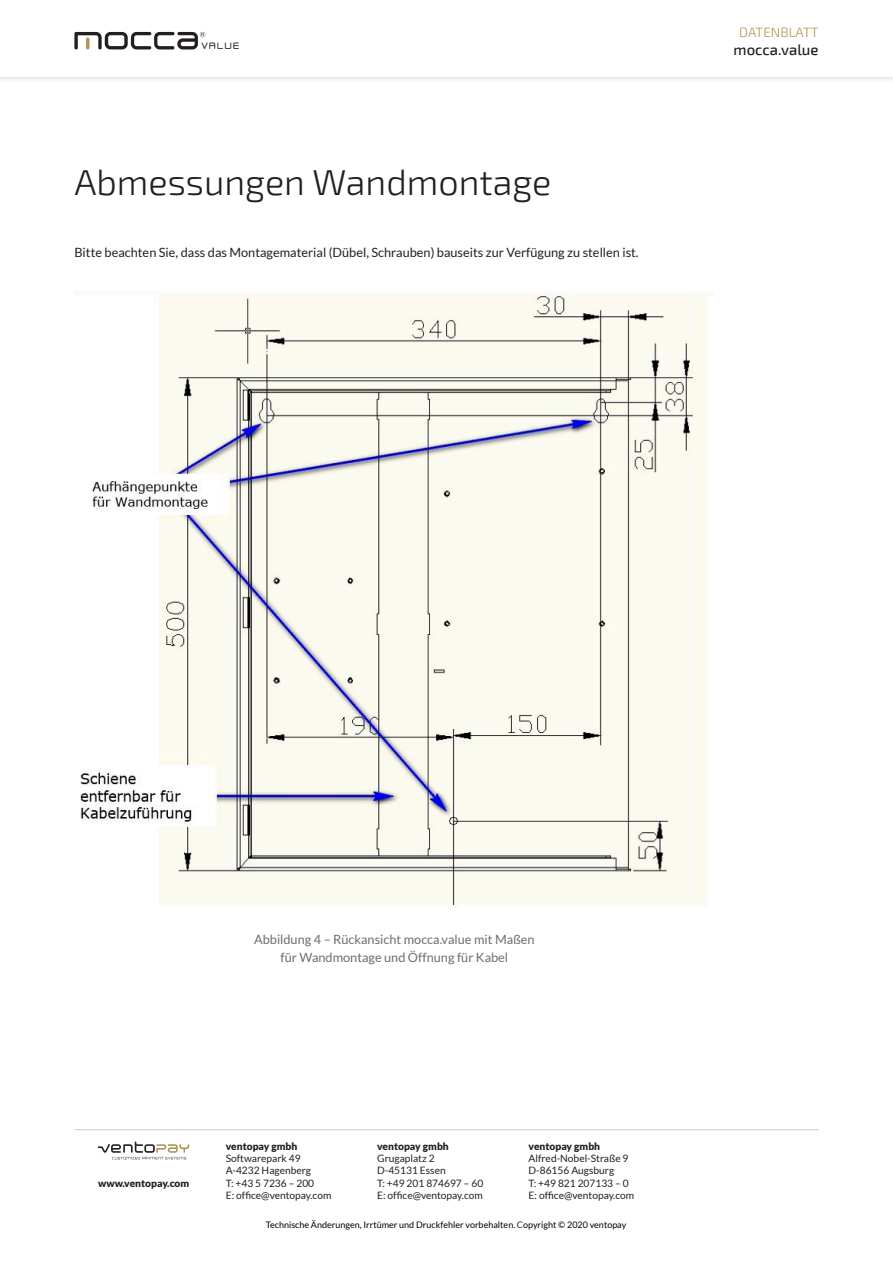
<style>
.page{position:relative;width:893px;height:1263px;background:#fff}
.page>*{position:absolute;margin:0;border:0;box-sizing:border-box;transform-origin:0 0}
.t1{font:300 36px "Exo 2";color:#231f20}
.t2{font:500 15px "Exo 2";color:#231f20}
.t3{font:300 13.5px "Exo 2";color:#b09454}
.t4{font:12.75px "Lato";color:#231f20}
.t5{font:12.75px/18px "Lato";color:#6c6d70;text-align:center}
.t6{font:10.2px/12.3px "Lato";color:#231f20}
.t7{font:900 10.2px "Lato";color:#231f20}
.t8{font:9px "Lato";color:#000002}
.t9{font:500 8.1px "Neogrey";letter-spacing:.15em;color:#231f20}
.s1{color:#231f20}
</style>
<div class="page">
<hr style="left:75px;top:1129px;width:744px;height:1px;background:#c7c8ca">
<svg style="left:98px;top:1141px;width:91px;height:18px"></svg>
<img style="left:80px;top:292px;width:628px;height:614px">
<div style="left:0;top:0;width:893px;height:84px;background:#f5f5f5"></div>
<div style="left:0;top:0;width:893px;height:77px;background:#fff"></div>
<svg style="left:74px;top:32px;width:131px;height:17px"></svg>
<p class="t9" style="left:202px;top:41px;width:40px">VALUE</p>
<h1 class="t1" style="left:74px;top:162px;width:478px">Abmessungen Wandmontage</h1>
<p class="t4" style="left:74px;top:245px;width:566px">Bitte beachten Sie, dass das Montagematerial (Dübel, Schrauben) bauseits zur Verfügung zu stellen ist.</p>
<h3 class="t3" style="left:739px;top:24px;width:81px">DATENBLATT</h3>
<h2 class="t2" style="left:734px;top:41px;width:86px">mocca.value</h2>
<p class="t5" style="left:254px;top:930px;width:282px">Abbildung 4 – Rückansicht mocca.value mit Maßen für Wandmontage und Öffnung für Kabel</p>
<p class="t7" style="left:98px;top:1177px;width:93px">www.ventopay.com</p>
<p class="t7" style="left:226px;top:1140px;width:73px">ventopay gmbh</p>
<p class="t6" style="left:226px;top:1152px;width:107px">Softwarepark 49<br>A-4232 Hagenberg<br>T: +43 5 7236 – 200<br>E: office@ventopay.com</p>
<p class="t7" style="left:529px;top:1140px;width:73px">ventopay gmbh</p>
<p class="t6" style="left:529px;top:1152px;width:107px">Alfred-Nobel-Straße 9<br>D-86156 Augsburg<br>T: +49 821 207133 – 0<br>E: office@ventopay.com</p>
<p class="t8" style="left:266px;top:1220px;width:362px">Technische Änderungen, Irrtümer und Druckfehler vorbehalten. <span class="s1">C</span>opyright © 2020 ventopay</p>
<p class="t7" style="left:377px;top:1140px;width:73px">ventopay gmbh</p>
<p class="t6" style="left:377px;top:1152px;width:108px">Grugaplatz 2<br>D-45131 Essen<br>T: +49 201 874697 – 60<br>E: office@ventopay.com</p>
</div>
